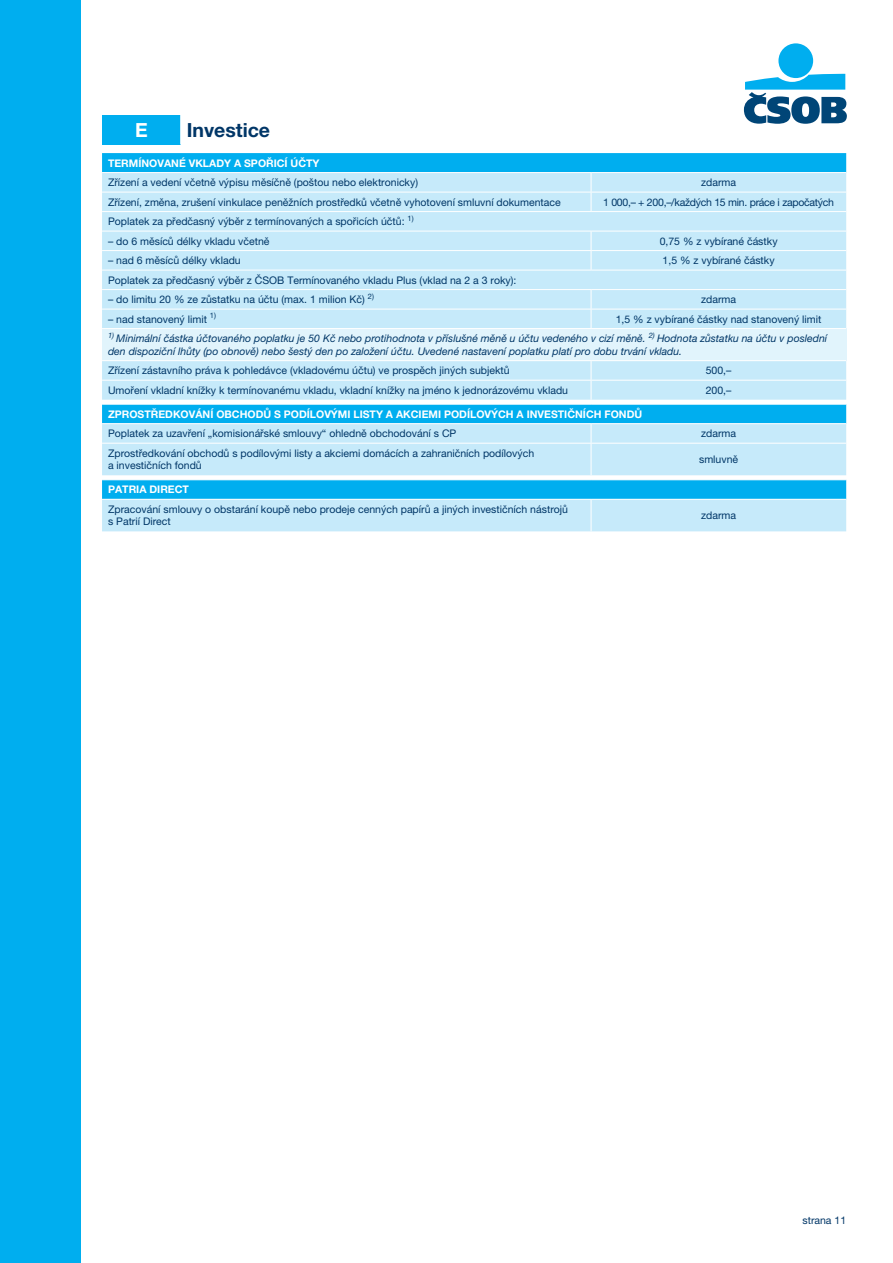
<style>
.page{position:relative;width:893px;height:1263px;background:#fff}
.page>*{position:absolute;margin:0;border:0;box-sizing:border-box;transform-origin:0 0}
.t1{font:700 19.5px "Helvetica Neue LT Pro";color:#003667}
.t2{font:700 19.5px "Helvetica Neue LT Pro";color:#fff}
.t3{font:10.5px/12.6px "Helvetica Neue LT Pro";color:#003667}
.t4{font:italic 10.5px/12.6px "Helvetica Neue LT Pro";color:#003667}
.t5{font:700 10.5px "Helvetica Neue LT Pro";color:#fff}
.t6{font:10.5px "Helvetica Neue LT Pro";letter-spacing:-.025em;color:#003667}
</style>
<div class="page">
<div style="left:778px;top:43px;width:35px;height:35px;background:#00aeef;border-radius:50%"></div>
<svg style="left:744px;top:74px;width:103px;height:50px"></svg>
<div style="left:0;top:0;width:81px;height:1263px;background:#00aeef"></div>
<div style="left:102px;top:153px;width:744px;height:19px;background:#00aeef"></div>
<svg style="left:102px;top:173px;width:744px;height:358px;background:#b0e3f8"></svg>
<div style="left:102px;top:329px;width:744px;height:32px;background:#e1f4fc"></div>
<hr style="left:102px;top:192px;width:489px;height:1px;background:#fff">
<hr style="left:591px;top:192px;width:255px;height:1px;background:#fff">
<svg style="left:591px;top:173px;width:1px;height:38px"></svg>
<hr style="left:102px;top:211px;width:489px;height:1px;background:#fff">
<hr style="left:591px;top:211px;width:255px;height:1px;background:#fff">
<hr style="left:102px;top:231px;width:489px;height:1px;background:#fff">
<hr style="left:591px;top:231px;width:255px;height:1px;background:#fff">
<hr style="left:102px;top:250px;width:489px;height:1px;background:#fff">
<hr style="left:591px;top:250px;width:255px;height:1px;background:#fff">
<svg style="left:591px;top:231px;width:1px;height:39px"></svg>
<hr style="left:102px;top:270px;width:489px;height:1px;background:#fff">
<hr style="left:591px;top:270px;width:255px;height:1px;background:#fff">
<hr style="left:102px;top:289px;width:489px;height:1px;background:#fff">
<hr style="left:591px;top:289px;width:255px;height:1px;background:#fff">
<hr style="left:102px;top:309px;width:489px;height:1px;background:#fff">
<hr style="left:591px;top:309px;width:255px;height:1px;background:#fff">
<svg style="left:591px;top:290px;width:1px;height:38px"></svg>
<hr style="left:102px;top:328px;width:489px;height:1px;background:#fff">
<hr style="left:591px;top:328px;width:255px;height:1px;background:#fff">
<hr style="left:102px;top:360px;width:489px;height:1px;background:#fff">
<hr style="left:591px;top:360px;width:255px;height:1px;background:#fff">
<hr style="left:102px;top:380px;width:489px;height:1px;background:#fff">
<hr style="left:591px;top:380px;width:255px;height:1px;background:#fff">
<svg style="left:591px;top:361px;width:1px;height:39px"></svg>
<hr style="left:102px;top:404px;width:489px;height:1px;background:#fff">
<hr style="left:591px;top:404px;width:255px;height:1px;background:#fff">
<hr style="left:102px;top:423px;width:489px;height:1px;background:#fff">
<hr style="left:591px;top:423px;width:255px;height:1px;background:#fff">
<svg style="left:591px;top:424px;width:1px;height:19px"></svg>
<hr style="left:102px;top:443px;width:489px;height:1px;background:#fff">
<hr style="left:591px;top:443px;width:255px;height:1px;background:#fff">
<hr style="left:591px;top:444px;width:1px;height:31px;background:#fff">
<hr style="left:102px;top:479px;width:489px;height:1px;background:#fff">
<hr style="left:591px;top:479px;width:255px;height:1px;background:#fff">
<hr style="left:102px;top:499px;width:489px;height:1px;background:#fff">
<hr style="left:591px;top:499px;width:255px;height:1px;background:#fff">
<hr style="left:591px;top:500px;width:1px;height:31px;background:#fff">
<div style="left:102px;top:115px;width:79px;height:30px;background:#00aeef"></div>
<hr style="left:180px;top:115px;width:1px;height:30px;background:#fff">
<p class="t2" style="left:135px;top:118px;width:14px">E</p>
<p class="t1" style="left:187px;top:118px;width:85px">Investice</p>
<p class="t5" style="left:108px;top:156px;width:213px">TERMÍNOVANÉ VKLADY A SPOŘICÍ ÚČTY</p>
<p class="t3" style="left:108px;top:176px;width:311px">Zřízení a vedení včetně výpisu měsíčně (poštou nebo elektronicky)</p>
<p class="t3" style="left:701px;top:176px;width:36px">zdarma</p>
<p class="t3" style="left:108px;top:195px;width:454px">Zřízení, změna, zrušení vinkulace peněžních prostředků včetně vyhotovení smluvní dokumentace</p>
<p class="t6" style="left:603px;top:196px;width:232px">1 000,– + 200,–/každých 15 min. práce i započatých</p>
<p class="t3" style="left:108px;top:215px;width:307px">Poplatek za předčasný výběr z termínovaných a spořicích účtů: <sup>1)</sup></p>
<p class="t3" style="left:108px;top:234px;width:163px">– do 6 měsíců délky vkladu včetně</p>
<p class="t3" style="left:660px;top:234px;width:119px">0,75 % z vybírané částky</p>
<p class="t3" style="left:108px;top:254px;width:134px">– nad 6 měsíců délky vkladu</p>
<p class="t3" style="left:663px;top:254px;width:114px">1,5 % z vybírané částky</p>
<p class="t3" style="left:108px;top:273px;width:410px">Poplatek za předčasný výběr z ČSOB Termínovaného vkladu Plus (vklad na 2 a 3 roky):</p>
<p class="t3" style="left:108px;top:293px;width:267px">– do limitu 20 % ze zůstatku na účtu (max. 1 milion Kč) <sup>2)</sup></p>
<p class="t3" style="left:701px;top:293px;width:36px">zdarma</p>
<p class="t3" style="left:108px;top:312px;width:110px">– nad stanovený limit <sup>1)</sup></p>
<p class="t3" style="left:616px;top:312px;width:207px">1,5 % z vybírané částky nad stanovený limit</p>
<p class="t4" style="left:108px;top:332px;width:721px"><sup>1)</sup> Minimální částka účtovaného poplatku je 50 Kč nebo protihodnota v příslušné měně u účtu vedeného v cizí měně. <sup>2)</sup> Hodnota zůstatku na účtu v poslední den dispoziční lhůty (po obnově) nebo šestý den po založení účtu. Uvedené nastavení poplatku platí pro dobu trvání vkladu.</p>
<p class="t3" style="left:108px;top:364px;width:403px">Zřízení zástavního práva k pohledávce (vkladovému účtu) ve prospěch jiných subjektů</p>
<p class="t3" style="left:706px;top:364px;width:27px">500,–</p>
<p class="t3" style="left:108px;top:383px;width:461px">Umoření vkladní knížky k termínovanému vkladu, vkladní knížky na jméno k jednorázovému vkladu</p>
<p class="t3" style="left:706px;top:383px;width:27px">200,–</p>
<p class="t5" style="left:108px;top:407px;width:536px">ZPROSTŘEDKOVÁNÍ OBCHODŮ S PODÍLOVÝMI LISTY A AKCIEMI PODÍLOVÝCH A INVESTIČNÍCH FONDŮ</p>
<p class="t3" style="left:108px;top:427px;width:350px">Poplatek za uzavření „komisionářské smlouvy“ ohledně obchodování s CP</p>
<p class="t3" style="left:701px;top:427px;width:36px">zdarma</p>
<p class="t3" style="left:108px;top:446px;width:428px">Zprostředkování obchodů s podílovými listy a akciemi domácích a zahraničních podílových a investičních fondů</p>
<p class="t3" style="left:699px;top:453px;width:41px">smluvně</p>
<p class="t5" style="left:108px;top:483px;width:82px">PATRIA DIRECT</p>
<p class="t3" style="left:108px;top:503px;width:461px">Zpracování smlouvy o obstarání koupě nebo prodeje cenných papírů a jiných investičních nástrojů s Patrií Direct</p>
<p class="t3" style="left:701px;top:509px;width:36px">zdarma</p>
<p class="t3" style="left:802px;top:1214px;width:45px">strana 11</p>
</div>
